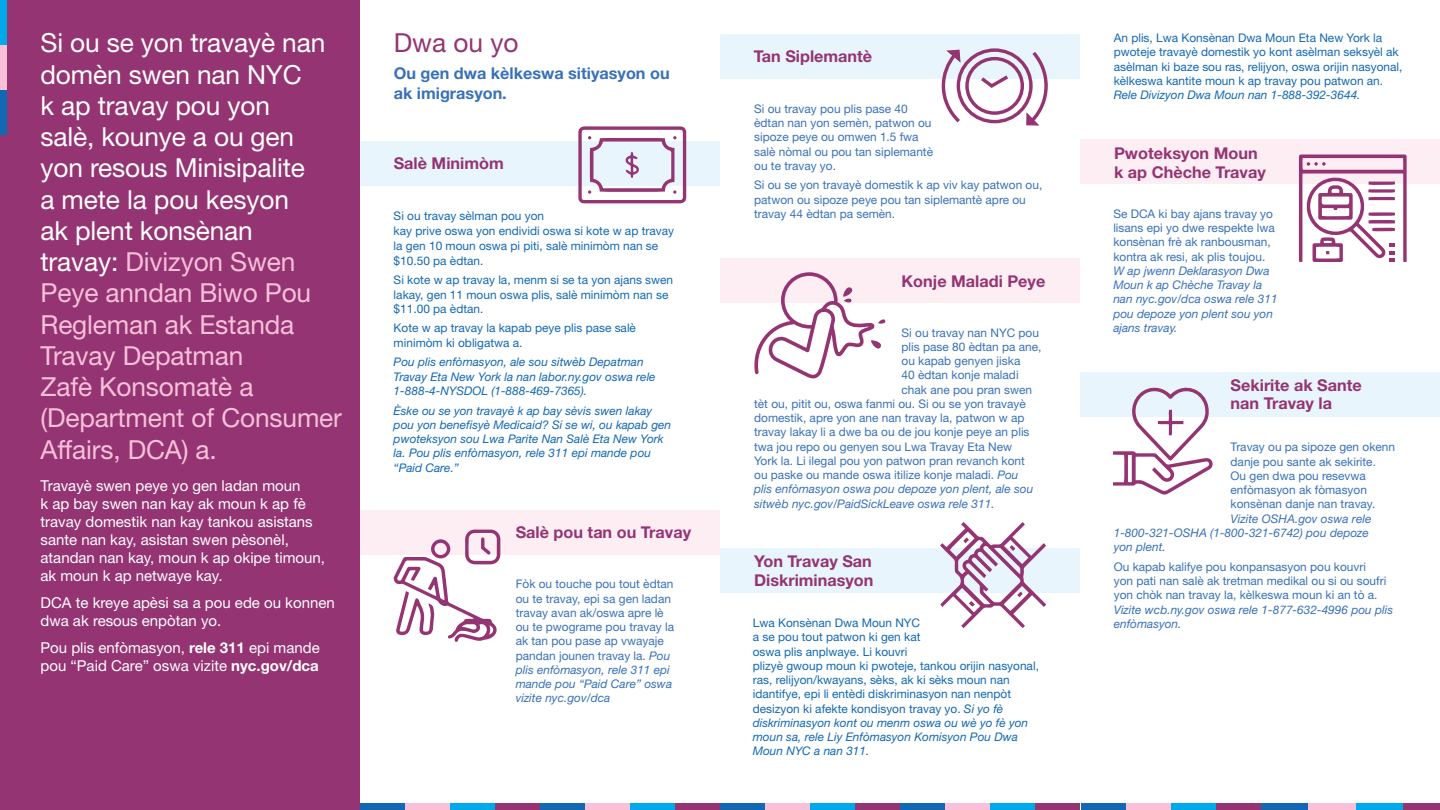
<style>
.page{position:relative;width:1440px;height:810px;background:#fff}
.page>*{position:absolute;margin:0;border:0;box-sizing:border-box;transform-origin:0 0}
.t1{font:26.25px/31.2px "Helvetica Neue LT Std";letter-spacing:-.005em;color:#fff}
.t2{font:26.25px "Helvetica Neue LT Std";color:#943473}
.t3{font:700 16.25px/18.8px "Helvetica Neue LT Std";color:#943473}
.t4{font:700 16.25px/19.5px "Helvetica Neue LT Std";color:#3871b8}
.t5{font:15px/18px "Helvetica Neue LT Std";color:#fff}
.t6{font:11.88px/14.2px "Helvetica Neue LT Std";color:#3871b8}
.t7{font:11.88px/14.2px "Helvetica Neue LT Std";color:#1268b3}
.t8{font:italic 11.88px/14.2px "Helvetica Neue LT Std";color:#1268b3}
.t9{font:italic 11.88px/14.2px "Helvetica Neue LT Std";color:#3871b8}
.s1{color:#f8c1d9}
.s2{font-weight:700}
.s3{font-style:italic}
</style>
<div class="page">
<div style="left:360px;top:141px;width:360px;height:45px;background:#e8f5fc"></div>
<div style="left:360px;top:510px;width:360px;height:45px;background:#fdeef4"></div>
<div style="left:720px;top:258px;width:360px;height:45px;background:#fdeef4"></div>
<div style="left:720px;top:548px;width:360px;height:45px;background:#e8f5fc"></div>
<div style="left:720px;top:34px;width:360px;height:45px;background:#e8f5fc"></div>
<div style="left:1080px;top:139px;width:360px;height:45px;background:#fdeef4"></div>
<div style="left:1080px;top:372px;width:360px;height:45px;background:#e8f5fc"></div>
<svg style="left:940px;top:522px;width:106px;height:106px"></svg>
<svg style="left:578px;top:126px;width:108px;height:78px"></svg>
<svg style="left:393px;top:529px;width:107px;height:113px"></svg>
<svg style="left:1113px;top:387px;width:100px;height:108px"></svg>
<svg style="left:941px;top:48px;width:107px;height:78px"></svg>
<svg style="left:1299px;top:154px;width:108px;height:108px"></svg>
<svg style="left:754px;top:272px;width:132px;height:107px"></svg>
<div style="left:0;top:0;width:360px;height:810px;background:#943473"></div>
<div style="left:0;top:90px;width:7px;height:45px;background:#1268b3"></div>
<div style="left:0;top:45px;width:7px;height:45px;background:#f8c1d9"></div>
<div style="left:0;top:0;width:7px;height:45px;background:#00a9e9"></div>
<div style="left:360px;top:803px;width:45px;height:7px;background:#1268b3"></div>
<div style="left:405px;top:803px;width:45px;height:7px;background:#f8c1d9"></div>
<div style="left:450px;top:803px;width:45px;height:7px;background:#00a9e9"></div>
<div style="left:495px;top:803px;width:45px;height:7px;background:#943473"></div>
<div style="left:540px;top:803px;width:45px;height:7px;background:#1268b3"></div>
<div style="left:585px;top:803px;width:45px;height:7px;background:#f8c1d9"></div>
<div style="left:630px;top:803px;width:45px;height:7px;background:#00a9e9"></div>
<div style="left:675px;top:803px;width:45px;height:7px;background:#943473"></div>
<div style="left:720px;top:803px;width:45px;height:7px;background:#1268b3"></div>
<div style="left:765px;top:803px;width:45px;height:7px;background:#f8c1d9"></div>
<div style="left:810px;top:803px;width:45px;height:7px;background:#00a9e9"></div>
<div style="left:855px;top:803px;width:45px;height:7px;background:#943473"></div>
<div style="left:900px;top:803px;width:45px;height:7px;background:#1268b3"></div>
<div style="left:945px;top:803px;width:45px;height:7px;background:#f8c1d9"></div>
<div style="left:990px;top:803px;width:45px;height:7px;background:#00a9e9"></div>
<div style="left:1035px;top:803px;width:45px;height:7px;background:#943473"></div>
<div style="left:1081px;top:803px;width:45px;height:7px;background:#1268b3"></div>
<div style="left:1126px;top:803px;width:45px;height:7px;background:#f8c1d9"></div>
<div style="left:1171px;top:803px;width:45px;height:7px;background:#00a9e9"></div>
<div style="left:1216px;top:803px;width:45px;height:7px;background:#943473"></div>
<div style="left:1261px;top:803px;width:48px;height:7px;background:#1268b3"></div>
<div style="left:1309px;top:803px;width:47px;height:7px;background:#f8c1d9"></div>
<div style="left:1356px;top:803px;width:48px;height:7px;background:#00a9e9"></div>
<div style="left:1404px;top:803px;width:36px;height:7px;background:#943473"></div>
<p class="t1" style="left:41px;top:27px;width:303px">Si ou se yon travayè nan domèn swen nan NYC<br>k ap travay pou yon<br>salè, kounye a ou gen yon resous Minisipalite<br>a mete la pou kesyon<br>ak plent konsènan<br>travay: <span class="s1">Divizyon Swen<br>Peye anndan Biwo Pou<br>Regleman ak Estanda<br>Travay Depatman<br>Zafè Konsomatè a (Department of Consumer<br>Affairs, DCA) a.</span></p>
<p class="t5" style="left:41px;top:477px;width:286px">Travayè swen peye yo gen ladan moun<br>k ap bay swen nan kay ak moun k ap fè travay domestik nan kay tankou asistans sante nan kay, asistan swen pèsonèl, atandan nan kay, moun k ap okipe timoun, ak moun k ap netwaye kay.</p>
<p class="t5" style="left:41px;top:594px;width:296px">DCA te kreye apèsi sa a pou ede ou konnen dwa ak resous enpòtan yo.</p>
<p class="t5" style="left:41px;top:639px;width:281px">Pou plis enfòmasyon, <span class="s2">rele 311</span> epi mande pou “Paid Care” oswa vizite <span class="s2">nyc.gov/dca</span></p>
<h1 class="t2" style="left:394px;top:28px;width:126px">Dwa ou yo</h1>
<h2 class="t4" style="left:394px;top:63px;width:277px">Ou gen dwa kèlkeswa sitiyasyon ou ak imigrasyon.</h2>
<h2 class="t3" style="left:394px;top:154px;width:112px">Salè Minimòm</h2>
<p class="t7" style="left:394px;top:208px;width:282px;line-height:15px">Si ou travay sèlman pou yon<br>kay prive oswa yon endividi oswa si kote w ap travay la gen 10 moun oswa pi piti, salè minimòm nan se $10.50 pa èdtan.</p>
<p class="t7" style="left:394px;top:273px;width:281px">Si kote w ap travay la, menm si se ta yon ajans swen lakay, gen 11 moun oswa plis, salè minimòm nan se $11.00 pa èdtan.</p>
<p class="t7" style="left:394px;top:321px;width:244px">Kote w ap travay la kapab peye plis pase salè minimòm ki obligatwa a.</p>
<p class="t8" style="left:394px;top:355px;width:264px">Pou plis enfòmasyon, ale sou sitwèb Depatman<br>Travay Eta New York la nan labor.ny.gov oswa rele<br>1-888-4-NYSDOL (1-888-469-7365).</p>
<p class="t8" style="left:394px;top:403px;width:279px">Èske ou se yon travayè k ap bay sèvis swen lakay pou yon benefisyè Medicaid? Si se wi, ou kapab gen pwoteksyon sou Lwa Parite Nan Salè Eta New York la. Pou plis enfòmasyon, rele 311 epi mande pou “Paid Care.”</p>
<h2 class="t3" style="left:516px;top:523px;width:177px">Salè pou tan ou Travay</h2>
<p class="t6" style="left:516px;top:577px;width:160px">Fòk ou touche pou tout èdtan ou te travay, epi sa gen ladan travay avan ak/oswa apre lè ou te pwograme pou travay la ak tan pou pase ap vwayaje pandan jounen travay la. <span class="s3">Pou plis enfòmasyon, rele 311 epi mande pou “Paid Care” oswa vizite nyc.gov/dca</span></p>
<h2 class="t3" style="left:754px;top:47px;width:120px">Tan Siplemantè</h2>
<p class="t6" style="left:754px;top:101px;width:180px">Si ou travay pou plis pase 40 èdtan nan yon semèn, patwon ou sipoze peye ou omwen 1.5 fwa salè nòmal ou pou tan siplemantè ou te travay yo.</p>
<p class="t6" style="left:754px;top:178px;width:290px">Si ou se yon travayè domestik k ap viv kay patwon ou, patwon ou sipoze peye pou tan siplemantè apre ou travay 44 èdtan pa semèn.</p>
<h2 class="t3" style="left:902px;top:271px;width:145px">Konje Maladi Peye</h2>
<p class="t6" style="left:902px;top:325px;width:139px">Si ou travay nan NYC pou</p>
<p class="t6" style="left:902px;top:339px;width:141px">plis pase 80 èdtan pa ane,</p>
<p class="t6" style="left:902px;top:354px;width:120px">ou kapab genyen jiska</p>
<p class="t6" style="left:902px;top:368px;width:119px">40 èdtan konje maladi</p>
<p class="t6" style="left:902px;top:382px;width:132px">chak ane pou pran swen</p>
<p class="t6" style="left:754px;top:396px;width:273px">tèt ou, pitit ou, oswa fanmi ou. Si ou se yon travayè</p>
<p class="t6" style="left:754px;top:411px;width:272px">domestik, apre yon ane nan travay la, patwon w ap</p>
<p class="t6" style="left:754px;top:425px;width:277px">travay lakay li a dwe ba ou de jou konje peye an plis</p>
<p class="t6" style="left:754px;top:439px;width:259px">twa jou repo ou genyen sou Lwa Travay Eta New</p>
<p class="t6" style="left:754px;top:453px;width:272px">York la. Li ilegal pou yon patwon pran revanch kont</p>
<p class="t6" style="left:754px;top:468px;width:266px">ou paske ou mande oswa itilize konje maladi. <span class="s3">Pou</span></p>
<p class="t9" style="left:754px;top:482px;width:281px">plis enfòmasyon oswa pou depoze yon plent, ale sou</p>
<p class="t9" style="left:754px;top:496px;width:242px">sitwèb nyc.gov/PaidSickLeave oswa rele 311.</p>
<h2 class="t3" style="left:754px;top:552px;width:121px">Yon Travay San<br>Diskriminasyon</h2>
<p class="t7" style="left:753px;top:616px;width:288px">Lwa Konsènan Dwa Moun NYC<br>a se pou tout patwon ki gen kat<br>oswa plis anplwaye. Li kouvri<br>plizyè gwoup moun ki pwoteje, tankou orijin nasyonal, ras, relijyon/kwayans, sèks, ak ki sèks moun nan idantifye, epi li entèdi diskriminasyon nan nenpòt desizyon ki afekte kondisyon travay yo. <span class="s3">Si yo fè diskriminasyon kont ou menm oswa ou wè yo fè yon moun sa, rele Liy Enfòmasyon Komisyon Pou Dwa Moun NYC a nan 311.</span></p>
<p class="t7" style="left:1114px;top:31px;width:290px">An plis, Lwa Konsènan Dwa Moun Eta New York la pwoteje travayè domestik yo kont asèlman seksyèl ak asèlman ki baze sou ras, relijyon, oswa orijin nasyonal, kèlkeswa kantite moun k ap travay pou patwon an.</p>
<p class="t8" style="left:1114px;top:88px;width:248px">Rele Divizyon Dwa Moun nan 1-888-392-3644.</p>
<h2 class="t3" style="left:1114px;top:144px;width:153px">Pwoteksyon Moun k ap Chèche Travay</h2>
<p class="t6" style="left:1113px;top:206px;width:163px">Se DCA ki bay ajans travay yo lisans epi yo dwe respekte lwa konsènan frè ak ranbousman, kontra ak resi, ak plis toujou.</p>
<p class="t9" style="left:1113px;top:263px;width:166px">W ap jwenn Deklarasyon Dwa<br>Moun k ap Chèche Travay la nan nyc.gov/dca oswa rele 311 pou depoze yon plent sou yon ajans travay.</p>
<h2 class="t3" style="left:1231px;top:375px;width:133px">Sekirite ak Sante nan Travay la</h2>
<p class="t6" style="left:1231px;top:440px;width:166px">Travay ou pa sipoze gen okenn danje pou sante ak sekirite.<br>Ou gen dwa pou resevwa enfòmasyon ak fòmasyon konsènan danje nan travay.</p>
<p class="t9" style="left:1114px;top:511px;width:259px;text-indent:117px">Vizite OSHA.gov oswa rele<br>1-800-321-OSHA (1-800-321-6742) pou depoze yon plent.</p>
<p class="t6" style="left:1114px;top:559px;width:274px">Ou kapab kalifye pou konpansasyon pou kouvri yon pati nan salè ak tretman medikal ou si ou soufri yon chòk nan travay la, kèlkeswa moun ki an tò a.</p>
<p class="t9" style="left:1114px;top:602px;width:281px">Vizite wcb.ny.gov oswa rele 1-877-632-4996 pou plis enfòmasyon.</p>
</div>
